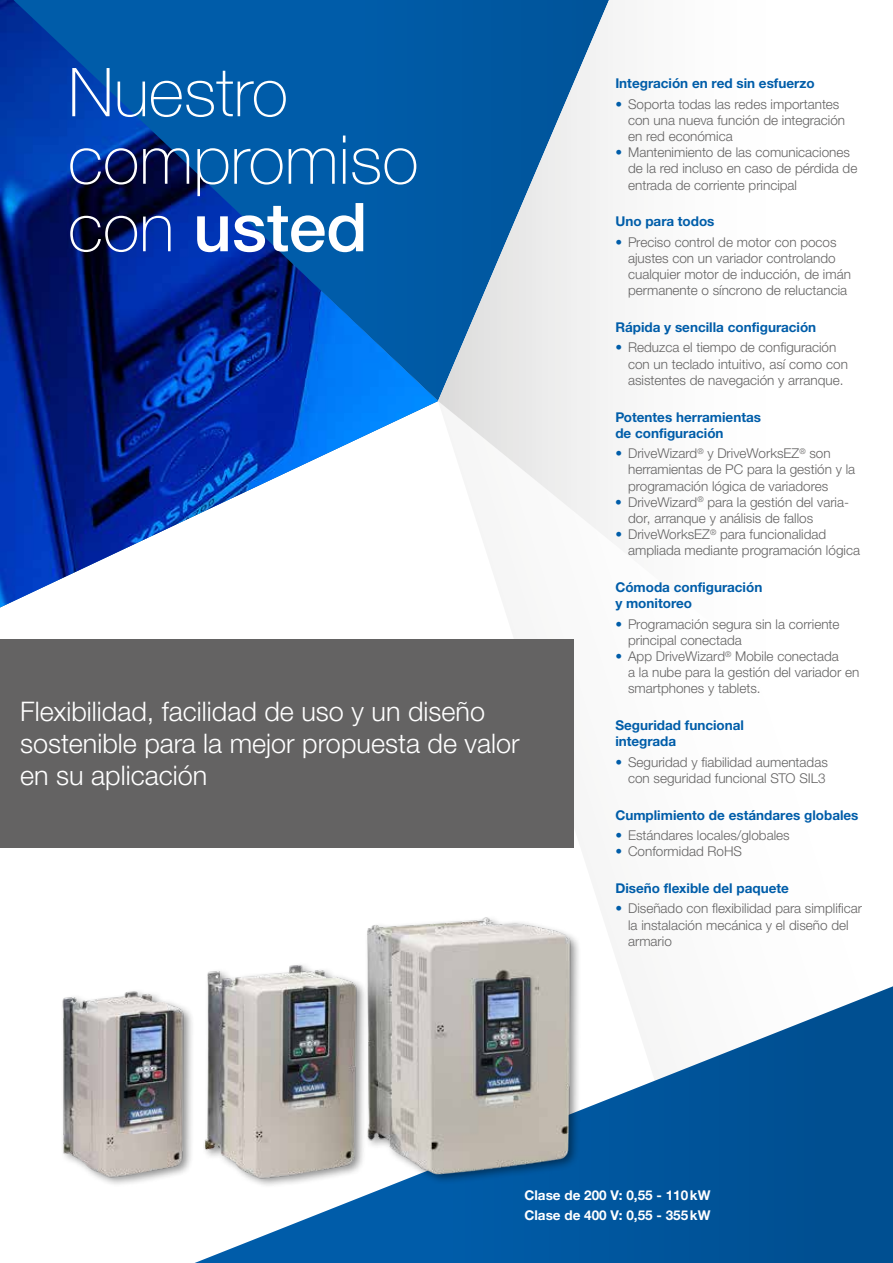
<style>
.page{position:relative;width:893px;height:1263px;background:#fff}
.page>*{position:absolute;margin:0;border:0;box-sizing:border-box;transform-origin:0 0}
.t1{font:100 67.5px/67.5px "Helvetica Neue LTW1 G";color:#fff}
.t2{font:300 27px/32.4px "Helvetica Neue LTW1 G";color:#fff}
.t3{font:300 13.5px/16.2px "Helvetica Neue LTW1 G";color:#646363}
.t4{font:700 13.5px/16.2px "Helvetica Neue LTW1 G";color:#005da9}
.t5{font:700 13.5px/20.4px "Helvetica Neue LTW1 G";color:#fff}
.s1{font-weight:500}
.s2{color:#005da9}
</style>
<div class="page">
<img style="left:0;top:0;width:438px;height:607px">
<svg style="left:438px;top:0;width:175px;height:542px"></svg>
<svg style="left:195px;top:986px;width:698px;height:277px"></svg>
<img style="left:62px;top:917px;width:531px;height:282px">
<div style="left:0;top:639px;width:574px;height:209px;background:#646363"></div>
<h1 class="t1" style="left:68px;top:59px;width:352px">Nuestro compromiso con <span class="s1">usted</span></h1>
<h2 class="t2" style="left:20px;top:695px;width:501px">Flexibilidad, facilidad de uso y un diseño sostenible para la mejor propuesta de valor en su aplicación</h2>
<p class="t4" style="left:615px;top:75px;width:201px">Integración en red sin esfuerzo</p>
<p class="t3" style="left:628px;top:96px;width:219px;text-indent:-13px"><span class="s2">•</span> Soporta todas las redes importantes con una nueva función de integración en red económica</p>
<p class="t3" style="left:628px;top:144px;width:231px;text-indent:-13px"><span class="s2">•</span> Mantenimiento de las comunicaciones de la red incluso en caso de pérdida de entrada de corriente principal</p>
<p class="t4" style="left:615px;top:213px;width:101px">Uno para todos</p>
<p class="t3" style="left:628px;top:234px;width:224px;text-indent:-13px"><span class="s2">•</span> Preciso control de motor con pocos ajustes con un variador controlando cualquier motor de inducción, de imán permanente o síncrono de reluctancia</p>
<p class="t4" style="left:615px;top:319px;width:202px">Rápida y sencilla configuración</p>
<p class="t3" style="left:628px;top:339px;width:221px;text-indent:-13px"><span class="s2">•</span> Reduzca el tiempo de configuración con un teclado intuitivo, así como con asistentes de navegación y arranque.</p>
<p class="t4" style="left:615px;top:408px;width:147px">Potentes herramientas de configuración</p>
<p class="t3" style="left:628px;top:445px;width:229px;text-indent:-13px"><span class="s2">•</span> DriveWizard<sup>®</sup> y DriveWorksEZ<sup>®</sup> son herramientas de PC para la gestión y la programación lógica de variadores</p>
<p class="t3" style="left:628px;top:494px;width:223px;text-indent:-13px"><span class="s2">•</span> DriveWizard<sup>®</sup> para la gestión del varia&shy;dor, arranque y análisis de fallos</p>
<p class="t3" style="left:628px;top:526px;width:233px;text-indent:-13px"><span class="s2">•</span> DriveWorksEZ<sup>®</sup> para funcionalidad ampliada mediante programación lógica</p>
<p class="t4" style="left:615px;top:579px;width:149px">Cómoda configuración y monitoreo</p>
<p class="t3" style="left:628px;top:616px;width:213px;text-indent:-13px"><span class="s2">•</span> Programación segura sin la corriente principal conectada</p>
<p class="t3" style="left:628px;top:648px;width:233px;text-indent:-13px"><span class="s2">•</span> App DriveWizard<sup>®</sup> Mobile conectada<br>a la nube para la gestión del variador en smartphones y tablets.</p>
<p class="t4" style="left:615px;top:717px;width:130px">Seguridad funcional integrada</p>
<p class="t3" style="left:615px;top:754px;width:214px;text-align:right"><span class="s2">•</span> Seguridad y fiabilidad aumentadas con seguridad funcional STO SIL3</p>
<p class="t4" style="left:615px;top:807px;width:245px">Cumplimiento de estándares globales</p>
<p class="t3" style="left:615px;top:827px;width:176px"><span class="s2">•</span> Estándares locales/globales</p>
<p class="t3" style="left:615px;top:843px;width:128px"><span class="s2">•</span> Conformidad RoHS</p>
<p class="t4" style="left:615px;top:880px;width:175px">Diseño flexible del paquete</p>
<p class="t3" style="left:628px;top:900px;width:236px;text-indent:-13px"><span class="s2">•</span> Diseñado con flexibilidad para simplificar la instalación mecánica y el diseño del armario</p>
<p class="t5" style="left:524px;top:1184px;width:187px">Clase de 200 V: 0,55 - 110kW<br>Clase de 400 V: 0,55 - 355kW</p>
</div>
